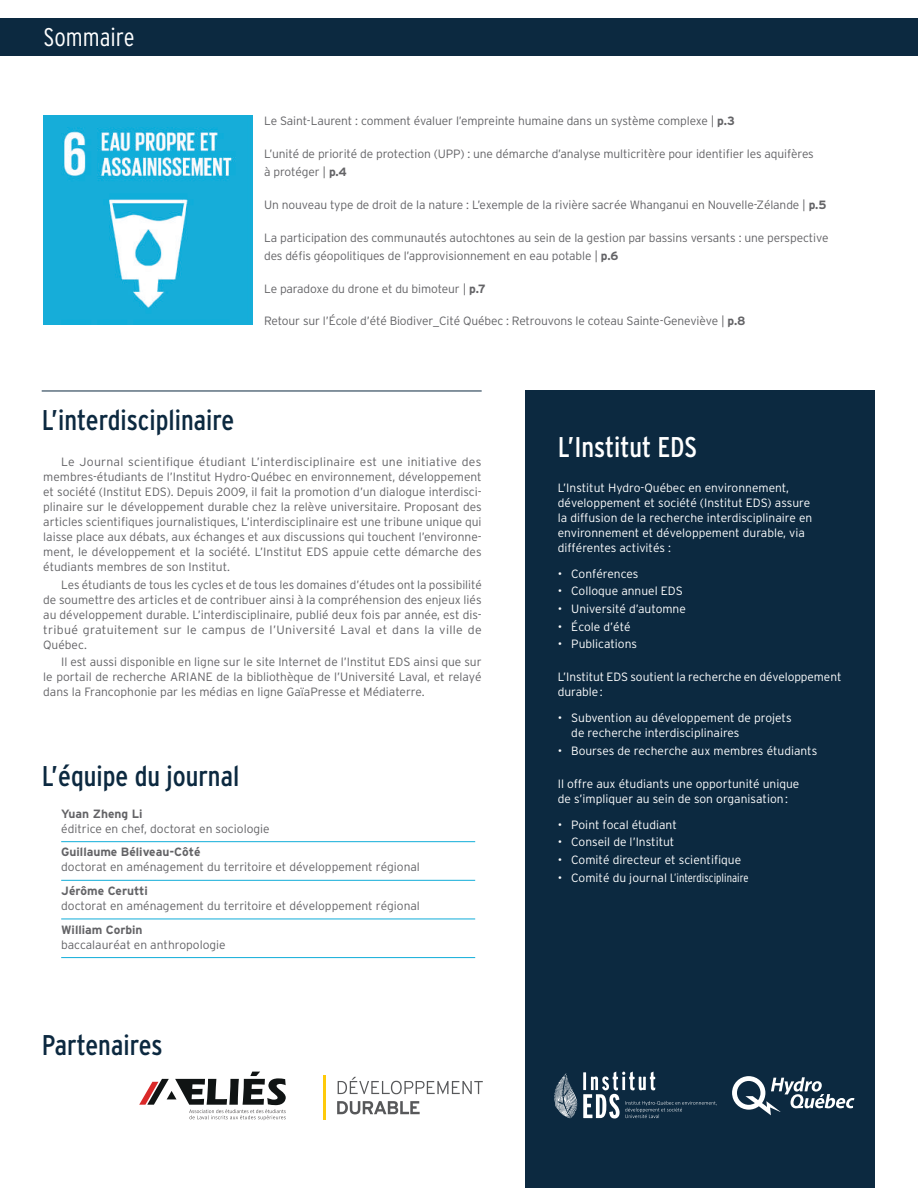
<style>
.page{position:relative;width:918px;height:1188px;background:#fff}
.page>*{position:absolute;margin:0;border:0;box-sizing:border-box;transform-origin:0 0}
.t1{font:condensed 28.5px "Interstate";color:#0c2940}
.t2{font:condensed 28.5px "Interstate";color:#fff}
.t3{font:300 condensed 25.5px "Interstate";color:#fff}
.t4{font:300 12px/15px "Interstate";letter-spacing:-.01em;color:#636366;text-align:justify}
.t5{font:300 12px/15px "Interstate";color:#fff}
.t6{font:700 12px "Interstate";color:#636366}
.t7{font:300 condensed 12px "Interstate";color:#fff}
.s1{font-weight:700}
.s2{font-stretch:normal}
</style>
<div class="page">
<div style="left:525px;top:391px;width:350px;height:797px;background:#0c2940"></div>
<hr style="left:61px;top:841px;width:414px;height:1px;background:#10add9">
<hr style="left:61px;top:880px;width:414px;height:1px;background:#10add9">
<hr style="left:61px;top:919px;width:414px;height:1px;background:#10add9">
<hr style="left:61px;top:957px;width:414px;height:1px;background:#10add9">
<div style="left:0;top:18px;width:918px;height:38px;background:#0c2940"></div>
<hr style="left:42px;top:391px;width:440px;height:1px;background:#0c2940">
<svg style="left:554px;top:1073px;width:23px;height:45px"></svg>
<svg style="left:583px;top:1072px;width:134px;height:47px"></svg>
<svg style="left:732px;top:1076px;width:123px;height:39px"></svg>
<hr style="left:323px;top:1075px;width:2px;height:45px;background:#feca0a">
<svg style="left:338px;top:1077px;width:145px;height:17px"></svg>
<svg style="left:337px;top:1101px;width:83px;height:13px"></svg>
<img style="left:43px;top:115px;width:210px;height:210px">
<svg style="left:139px;top:1072px;width:147px;height:48px"></svg>
<h2 class="t3" style="left:44px;top:22px;width:93px">Sommaire</h2>
<p class="t4" style="left:264px;top:113px;width:472px">Le Saint-Laurent : comment évaluer l’empreinte humaine dans un système complexe | <span class="s1">p.3</span></p>
<p class="t4" style="left:264px;top:144px;width:551px;line-height:18px">L’unité de priorité de protection (UPP) : une démarche d’analyse multicritère pour identifier les aquifères à protéger | <span class="s1">p.4</span></p>
<p class="t4" style="left:264px;top:197px;width:564px">Un nouveau type de droit de la nature : L’exemple de la rivière sacrée Whanganui en Nouvelle-Zélande | <span class="s1">p.5</span></p>
<p class="t4" style="left:264px;top:228px;width:566px;line-height:18px">La participation des communautés autochtones au sein de la gestion par bassins versants : une perspective des défis géopolitiques de l’approvisionnement en eau potable | <span class="s1">p.6</span></p>
<p class="t4" style="left:264px;top:281px;width:223px">Le paradoxe du drone et du bimoteur | <span class="s1">p.7</span></p>
<p class="t4" style="left:264px;top:314px;width:483px">Retour sur l’École d’été Biodiver_Cité Québec : Retrouvons le coteau Sainte-Geneviève | <span class="s1">p.8</span></p>
<h1 class="t1" style="left:42px;top:403px;width:194px">L’interdisciplinaire</h1>
<p class="t4" style="left:43px;top:454px;width:440px;text-indent:18px">Le Journal scientifique étudiant L’interdisciplinaire est une initiative des membres-étudiants de l’Institut Hydro-Québec en environnement, développement et société (Institut EDS). Depuis 2009, il fait la promotion d’un dialogue interdisci&shy;plinaire sur le développement durable chez la relève universitaire. Proposant des articles scientifiques journalistiques, L’interdisciplinaire est une tribune unique qui laisse place aux débats, aux échanges et aux discussions qui touchent l’environne&shy;ment, le développement et la société. L’Institut EDS appuie cette démarche des étudiants membres de son Institut.</p>
<p class="t4" style="left:43px;top:577px;width:440px;text-indent:18px">Les étudiants de tous les cycles et de tous les domaines d’études ont la possibilité de soumettre des articles et de contribuer ainsi à la compréhension des enjeux liés au développement durable. L’interdisciplinaire, publié deux fois par année, est dis&shy;tribué gratuitement sur le campus de l’Université Laval et dans la ville de Québec.</p>
<p class="t4" style="left:43px;top:654px;width:440px;text-indent:18px">Il est aussi disponible en ligne sur le site Internet de l’Institut EDS ainsi que sur le portail de recherche ARIANE de la bibliothèque de l’Université Laval, et relayé dans la Francophonie par les médias en ligne GaïaPresse et Médiaterre.</p>
<h1 class="t1" style="left:42px;top:759px;width:199px">L’équipe du journal</h1>
<p class="t6" style="left:61px;top:806px;width:83px">Yuan Zheng Li</p>
<p class="t4" style="left:61px;top:821px;width:210px">éditrice en chef, doctorat en sociologie</p>
<p class="t6" style="left:61px;top:845px;width:141px">Guillaume Béliveau-Côté</p>
<p class="t4" style="left:61px;top:859px;width:360px">doctorat en aménagement du territoire et développement régional</p>
<p class="t6" style="left:61px;top:883px;width:88px">Jérôme Cerutti</p>
<p class="t4" style="left:61px;top:898px;width:360px">doctorat en aménagement du territoire et développement régional</p>
<p class="t6" style="left:61px;top:922px;width:83px">William Corbin</p>
<p class="t4" style="left:61px;top:937px;width:166px">baccalauréat en anthropologie</p>
<h1 class="t1" style="left:42px;top:1027px;width:122px">Partenaires</h1>
<h1 class="t2" style="left:558px;top:429px;width:141px">L’Institut EDS</h1>
<p class="t5" style="left:558px;top:480px;width:256px">L’Institut Hydro-Québec en environnement, développement et société (Institut EDS) assure la diffusion de la recherche interdisciplinaire en environnement et développement durable, via différentes activités :</p>
<p class="t5" style="left:558px;top:566px;width:82px">• Conférences</p>
<p class="t5" style="left:558px;top:583px;width:126px">• Colloque annuel EDS</p>
<p class="t5" style="left:558px;top:601px;width:130px">• Université d’automne</p>
<p class="t5" style="left:558px;top:619px;width:74px">• École d’été</p>
<p class="t5" style="left:558px;top:637px;width:81px">• Publications</p>
<p class="t5" style="left:558px;top:670px;width:285px">L’Institut EDS soutient la recherche en développement durable:</p>
<p class="t5" style="left:571px;top:710px;width:222px;text-indent:-14px">• Subvention au développement de projets de recherche interdisciplinaires</p>
<p class="t5" style="left:558px;top:743px;width:261px">• Bourses de recherche aux membres étudiants</p>
<p class="t5" style="left:558px;top:776px;width:243px">Il offre aux étudiants une opportunité unique de s’impliquer au sein de son organisation:</p>
<p class="t5" style="left:558px;top:817px;width:121px">• Point focal étudiant</p>
<p class="t5" style="left:558px;top:835px;width:118px">• Conseil de l’Institut</p>
<p class="t5" style="left:558px;top:852px;width:185px">• Comité directeur et scientifique</p>
<p class="t7" style="left:558px;top:870px;width:192px"><span class="s2">• Comité du journal</span> L’interdisciplinaire</p>
</div>
